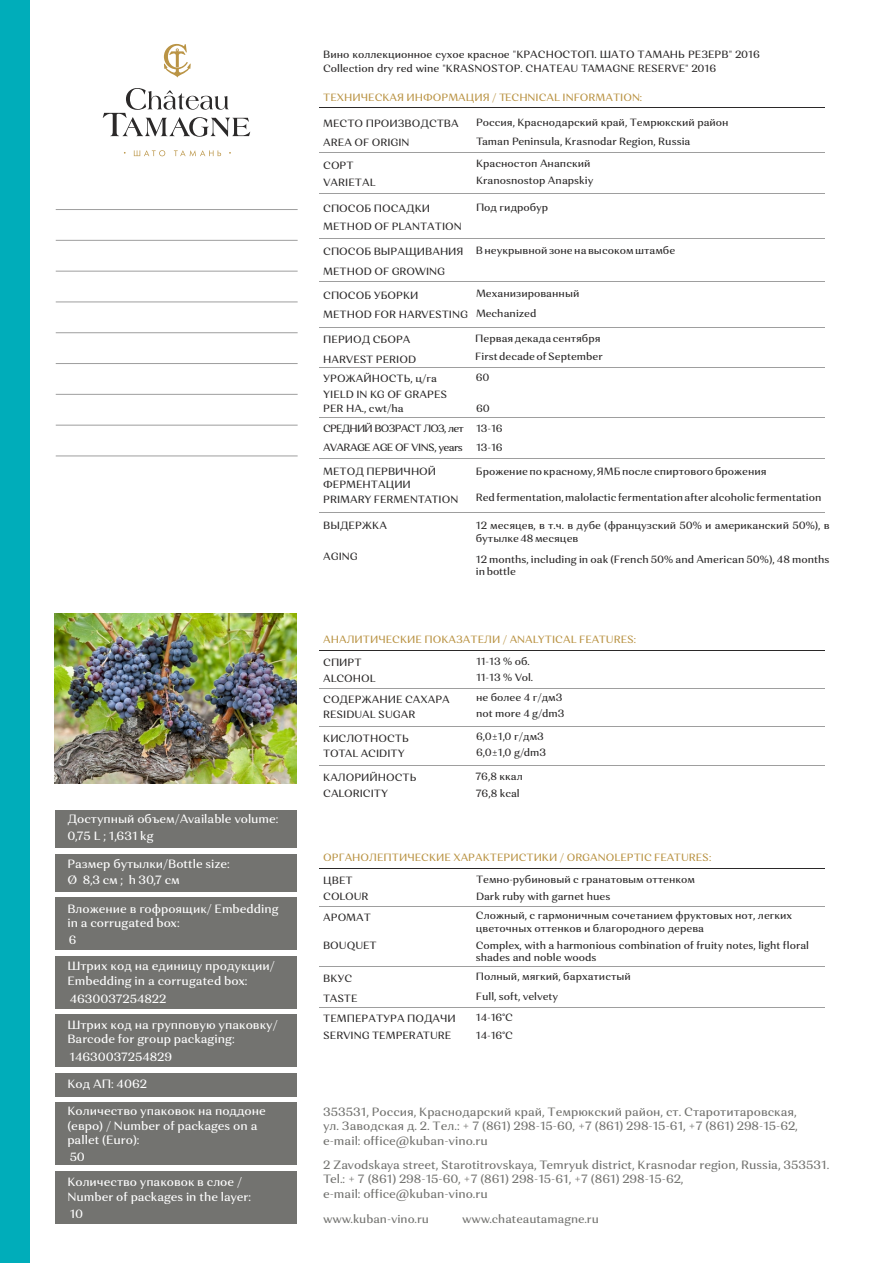
<style>
.page{position:relative;width:893px;height:1263px;background:#fff}
.page>*{position:absolute;margin:0;border:0;box-sizing:border-box;transform-origin:0 0}
.t1{font:500 12px/14.5px "Orchidea Pro";color:#fff}
.t2{font:500 12px/14.5px "Orchidea Pro";color:#737370;text-align:justify}
.t3{font:500 11.7px "Orchidea Pro";color:#737370}
.t4{font:500 10.5px/12.8px "Orchidea Pro";color:#2b2929}
.t5{font:500 10.5px "Orchidea Pro";color:#ba9445}
.t6{font:500 10.5px/18.5px "Orchidea Pro";letter-spacing:-.08em;color:#2b2929}
</style>
<div class="page">
<hr style="left:319px;top:868px;width:505px;height:1px;background:#2b2929">
<hr style="left:319px;top:966px;width:505px;height:1px;background:#9e9e9e">
<hr style="left:319px;top:1007px;width:505px;height:1px;background:#9e9e9e">
<hr style="left:319px;top:906px;width:505px;height:1px;background:#9e9e9e">
<div style="left:0;top:0;width:30px;height:1263px;background:#00adba"></div>
<div style="left:55px;top:854px;width:241px;height:37px;background:#737370"></div>
<div style="left:55px;top:898px;width:241px;height:52px;background:#737370"></div>
<div style="left:55px;top:956px;width:241px;height:52px;background:#737370"></div>
<div style="left:55px;top:1014px;width:241px;height:52px;background:#737370"></div>
<div style="left:55px;top:1073px;width:241px;height:23px;background:#737370"></div>
<div style="left:55px;top:1102px;width:241px;height:63px;background:#737370"></div>
<div style="left:55px;top:1171px;width:241px;height:53px;background:#737370"></div>
<hr style="left:319px;top:417px;width:505px;height:1px;background:#9e9e9e">
<hr style="left:319px;top:458px;width:505px;height:1px;background:#9e9e9e">
<hr style="left:319px;top:650px;width:505px;height:1px;background:#2b2929">
<hr style="left:319px;top:726px;width:505px;height:1px;background:#9e9e9e">
<hr style="left:319px;top:765px;width:505px;height:1px;background:#9e9e9e">
<hr style="left:319px;top:688px;width:505px;height:1px;background:#9e9e9e">
<hr style="left:319px;top:512px;width:505px;height:1px;background:#9e9e9e">
<hr style="left:56px;top:209px;width:242px;height:1px;background:#9e9e9e">
<hr style="left:56px;top:240px;width:242px;height:1px;background:#9e9e9e">
<hr style="left:56px;top:271px;width:242px;height:1px;background:#9e9e9e">
<hr style="left:56px;top:301px;width:242px;height:1px;background:#9e9e9e">
<hr style="left:56px;top:332px;width:242px;height:1px;background:#9e9e9e">
<hr style="left:56px;top:363px;width:242px;height:1px;background:#9e9e9e">
<hr style="left:56px;top:394px;width:242px;height:1px;background:#9e9e9e">
<hr style="left:56px;top:425px;width:242px;height:1px;background:#9e9e9e">
<hr style="left:56px;top:455px;width:242px;height:1px;background:#9e9e9e">
<div style="left:55px;top:810px;width:241px;height:37px;background:#737370"></div>
<hr style="left:319px;top:108px;width:505px;height:1px;background:#2b2929">
<hr style="left:319px;top:193px;width:505px;height:1px;background:#9e9e9e">
<hr style="left:319px;top:238px;width:505px;height:1px;background:#9e9e9e">
<hr style="left:319px;top:281px;width:505px;height:1px;background:#9e9e9e">
<hr style="left:319px;top:327px;width:505px;height:1px;background:#9e9e9e">
<hr style="left:319px;top:152px;width:505px;height:1px;background:#9e9e9e">
<hr style="left:319px;top:367px;width:505px;height:1px;background:#9e9e9e">
<svg style="left:103px;top:88px;width:147px;height:49px"></svg>
<svg style="left:134px;top:150px;width:31px;height:6px"></svg>
<svg style="left:174px;top:150px;width:47px;height:6px"></svg>
<svg style="left:164px;top:44px;width:27px;height:33px"></svg>
<img style="left:55px;top:613px;width:242px;height:170px">
<p class="t1" style="left:67px;top:812px;width:213px;line-height:16.8px">Доступный объем/Available volume:<br>0,75 L ; 1,631 kg</p>
<p class="t1" style="left:67px;top:857px;width:164px;line-height:15.8px">Размер бутылки/Bottle size:<br>Ø 8,3 см ; h 30,7 см</p>
<p class="t1" style="left:67px;top:902px;width:213px">Вложение в гофроящик/ Embedding in a corrugated box:</p>
<p class="t1" style="left:67px;top:928px;width:209px;line-height:26.4px">6<br>Штрих код на единицу продукции/</p>
<p class="t1" style="left:67px;top:973px;width:182px;line-height:17.9px">Embedding in a corrugated box:<br>4630037254822</p>
<p class="t1" style="left:67px;top:1018px;width:212px">Штрих код на групповую упаковку/<br>Barcode for group packaging:</p>
<p class="t1" style="left:70px;top:1051px;width:104px">14630037254829</p>
<p class="t1" style="left:67px;top:1077px;width:81px">Код АП: 4062</p>
<p class="t1" style="left:67px;top:1104px;width:200px">Количество упаковок на поддоне (евро) / Number of packages on a pallet (Euro):</p>
<p class="t1" style="left:67px;top:1146px;width:176px;line-height:24.9px">50<br>Количество упаковок в слое /</p>
<p class="t1" style="left:67px;top:1189px;width:185px;line-height:17.1px">Number of packages in the layer:<br>10</p>
<p class="t4" style="left:323px;top:49px;width:438px;line-height:13.6px">Вино коллекционное сухое красное "КРАСНОСТОП. ШАТО ТАМАНЬ РЕЗЕРВ" 2016<br>Collection dry red wine "KRASNOSTOP. CHATEAU TAMAGNE RESERVE" 2016</p>
<p class="t5" style="left:323px;top:93px;width:320px">ТЕХНИЧЕСКАЯ ИНФОРМАЦИЯ / TECHNICAL INFORMATION:</p>
<p class="t4" style="left:323px;top:118px;width:137px">МЕСТО ПРОИЗВОДСТВА</p>
<p class="t4" style="left:476px;top:117px;width:254px">Россия, Краснодарский край, Темрюкский район</p>
<p class="t4" style="left:323px;top:137px;width:88px">AREA OF ORIGIN</p>
<p class="t4" style="left:476px;top:136px;width:216px">Taman Peninsula, Krasnodar Region, Russia</p>
<p class="t4" style="left:323px;top:157px;width:54px;line-height:17.4px">СОРТ<br>VARIETAL</p>
<p class="t4" style="left:476px;top:158px;width:116px">Красностоп Анапский</p>
<p class="t4" style="left:476px;top:175px;width:119px">Kranosnostop Anapskiy</p>
<p class="t4" style="left:323px;top:201px;width:140px;line-height:17.7px">СПОСОБ ПОСАДКИ<br>METHOD OF PLANTATION</p>
<p class="t4" style="left:323px;top:242px;width:142px;line-height:20.1px">СПОСОБ ВЫРАЩИВАНИЯ<br>METHOD OF GROWING</p>
<p class="t4" style="left:323px;top:309px;width:146px">METHOD FOR HARVESTING</p>
<p class="t4" style="left:323px;top:290px;width:97px">СПОСОБ УБОРКИ</p>
<p class="t4" style="left:323px;top:330px;width:95px;line-height:19.5px">ПЕРИОД СБОРА<br>HARVEST PERIOD</p>
<p class="t4" style="left:476px;top:201px;width:74px">Под гидробур</p>
<p class="t4" style="left:476px;top:245px;width:201px">В неукрывной зоне на высоком штамбе</p>
<p class="t4" style="left:476px;top:288px;width:105px">Механизированный</p>
<p class="t4" style="left:476px;top:308px;width:62px">Mechanized</p>
<p class="t4" style="left:475px;top:333px;width:127px">Первая декада сентября</p>
<p class="t4" style="left:475px;top:351px;width:129px">First decade of September</p>
<p class="t4" style="left:323px;top:373px;width:115px">УРОЖАЙНОСТЬ, ц/га</p>
<p class="t4" style="left:476px;top:372px;width:15px">60</p>
<p class="t4" style="left:323px;top:389px;width:125px;line-height:13.5px">YIELD IN KG OF GRAPES<br>PER HA., cwt/ha</p>
<p class="t6" style="left:323px;top:420px;width:142px">СРЕДНИЙ ВОЗРАСТ ЛОЗ, лет<br>AVARAGE AGE OF VINS, years</p>
<p class="t4" style="left:323px;top:465px;width:115px;line-height:13.5px">МЕТОД ПЕРВИЧНОЙ<br>ФЕРМЕНТАЦИИ</p>
<p class="t4" style="left:323px;top:494px;width:137px">PRIMARY FERMENTATION</p>
<p class="t4" style="left:476px;top:403px;width:15px">60</p>
<p class="t4" style="left:476px;top:442px;width:28px">13-16</p>
<p class="t4" style="left:476px;top:423px;width:28px">13-16</p>
<p class="t4" style="left:476px;top:466px;width:292px">Брожение по красному, ЯМБ после спиртового брожения</p>
<p class="t4" style="left:476px;top:492px;width:347px">Red fermentation, malolactic fermentation after alcoholic fermentation</p>
<p class="t4" style="left:323px;top:520px;width:65px">ВЫДЕРЖКА</p>
<p class="t4" style="left:323px;top:551px;width:36px">AGING</p>
<p class="t4" style="left:476px;top:520px;width:355px">12 месяцев, в т.ч. в дубе (французский 50% и американский 50%), в бутылке 48 месяцев</p>
<p class="t4" style="left:476px;top:553px;width:355px">12 months, including in oak (French 50% and American 50%), 48 months in bottle</p>
<p class="t5" style="left:323px;top:635px;width:314px">АНАЛИТИЧЕСКИЕ ПОКАЗАТЕЛИ / ANALYTICAL FEATURES:</p>
<p class="t4" style="left:323px;top:655px;width:54px;line-height:16.2px">СПИРТ<br>ALCOHOL</p>
<p class="t4" style="left:323px;top:693px;width:128px">СОДЕРЖАНИЕ САХАРА</p>
<p class="t4" style="left:323px;top:709px;width:94px">RESIDUAL SUGAR</p>
<p class="t4" style="left:323px;top:731px;width:87px;line-height:15.6px">КИСЛОТНОСТЬ<br>TOTAL ACIDITY</p>
<p class="t4" style="left:323px;top:771px;width:95px">КАЛОРИЙНОСТЬ</p>
<p class="t4" style="left:323px;top:788px;width:66px">CALORICITY</p>
<p class="t4" style="left:476px;top:656px;width:55px">11-13 % об.</p>
<p class="t4" style="left:476px;top:672px;width:59px">11-13 % Vol.</p>
<p class="t4" style="left:476px;top:691px;width:90px;line-height:15.9px">не более 4 г/дм3 not more 4 g/dm3</p>
<p class="t4" style="left:476px;top:731px;width:69px">6,0±1,0 г/дм3</p>
<p class="t4" style="left:475px;top:771px;width:49px">76,8 ккал</p>
<p class="t4" style="left:476px;top:747px;width:72px">6,0±1,0 g/dm3</p>
<p class="t4" style="left:476px;top:788px;width:45px">76,8 kcal</p>
<p class="t5" style="left:323px;top:853px;width:390px">ОРГАНОЛЕПТИЧЕСКИЕ ХАРАКТЕРИСТИКИ / ORGANOLEPTIC FEATURES:</p>
<p class="t4" style="left:323px;top:873px;width:47px;line-height:16.2px">ЦВЕТ<br>COLOUR</p>
<p class="t4" style="left:323px;top:911px;width:49px">АРОМАТ</p>
<p class="t4" style="left:323px;top:940px;width:55px">BOUQUET</p>
<p class="t4" style="left:476px;top:874px;width:221px">Темно-рубиновый с гранатовым оттенком</p>
<p class="t4" style="left:476px;top:891px;width:136px">Dark ruby with garnet hues</p>
<p class="t4" style="left:476px;top:939px;width:335px">Complex, with a harmonious combination of fruity notes, light floral shades and noble woods</p>
<p class="t4" style="left:476px;top:910px;width:318px">Сложный, с гармоничным сочетанием фруктовых нот, легких цветочных оттенков и благородного дерева</p>
<p class="t4" style="left:323px;top:969px;width:36px;line-height:19.6px">ВКУС<br>TASTE</p>
<p class="t4" style="left:476px;top:968px;width:156px;line-height:19.8px">Полный, мягкий, бархатистый<br>Full, soft, velvety</p>
<p class="t4" style="left:323px;top:1011px;width:134px;line-height:16.6px">ТЕМПЕРАТУРА ПОДАЧИ<br>SERVING TEMPERATURE</p>
<p class="t4" style="left:476px;top:1010px;width:39px;line-height:17.2px">14-16°C<br>14-16°C</p>
<p class="t2" style="left:323px;top:1105px;width:476px">353531, Россия, Краснодарский край, Темрюкский район, ст. Старотитаровская, ул. Заводская д. 2. Тел.: + 7 (861) 298-15-60, +7 (861) 298-15-61, +7 (861) 298-15-62, e-mail: office@kuban-vino.ru</p>
<p class="t2" style="left:323px;top:1158px;width:508px;text-align:left">2 Zavodskaya street, Starotitrovskaya, Temryuk district, Krasnodar region, Russia, 353531.<br>Tel.: + 7 (861) 298-15-60, +7 (861) 298-15-61, +7 (861) 298-15-62,<br>e-mail: office@kuban-vino.ru</p>
<p class="t3" style="left:323px;top:1214px;width:107px">www.kuban-vino.ru</p>
<p class="t3" style="left:462px;top:1214px;width:138px">www.chateautamagne.ru</p>
</div>
